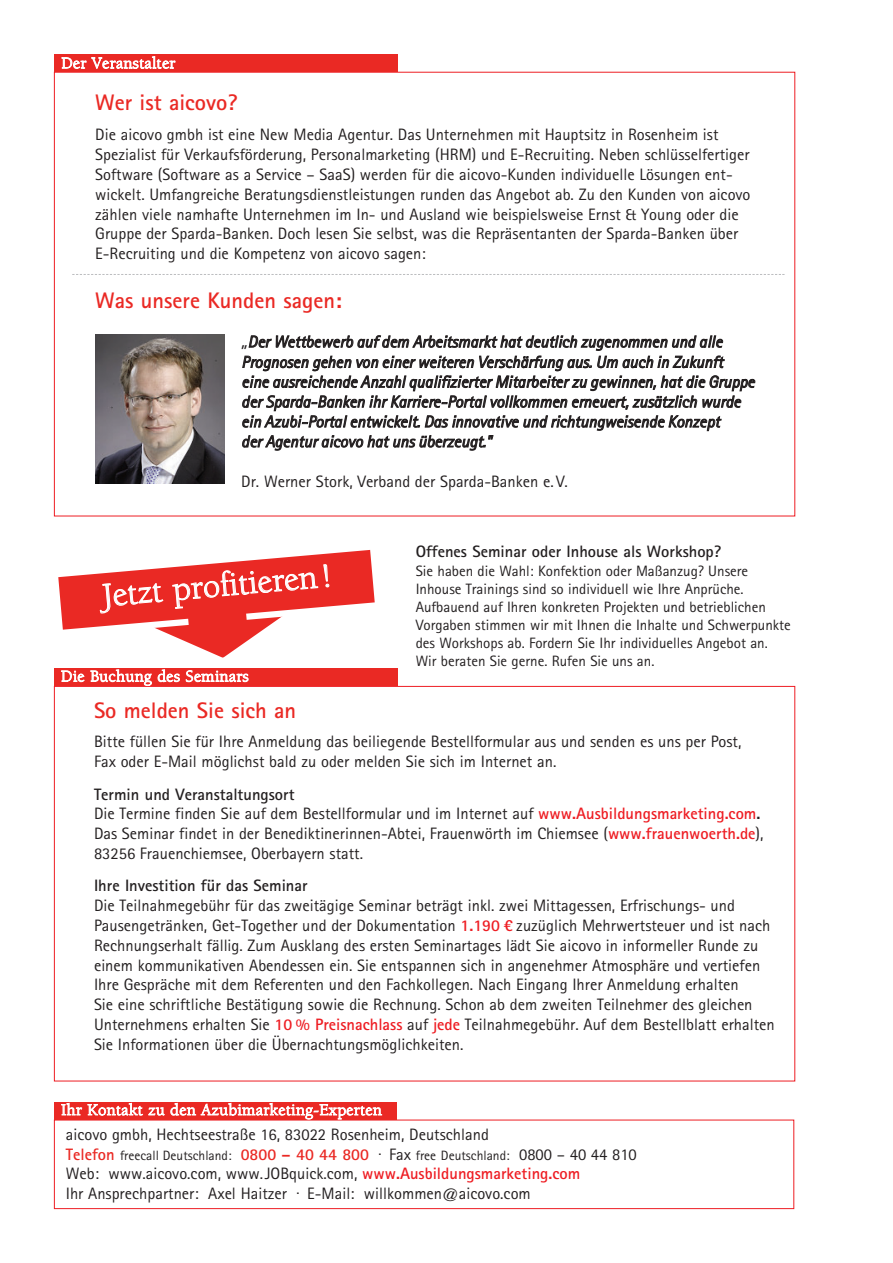
<style>
.page{position:relative;width:893px;height:1263px;background:#fff}
.page>*{position:absolute;margin:0;border:0;box-sizing:border-box;transform-origin:0 0}
.t1{font:34.5px "Berkeley Std";color:#fff}
.t2{font:700 22.5px "Agfa Rotis Sans Serif";color:#ea2924}
.t3{font:16.5px/19.8px "Agfa Rotis Sans Serif";color:#231f20}
.t4{font:italic 16.5px/20px "Agfa Rotis Sans Serif";color:#231f20}
.t5{font:16.5px "Berkeley Std";letter-spacing:.03em;color:#fff}
.t6{font:700 16.5px "Agfa Rotis Sans Serif";color:#231f20}
.t7{font:15px/18px "Agfa Rotis Sans Serif";color:#231f20}
.t8{font:13.5px "Agfa Rotis Sans Serif";color:#231f20}
.s1{font-size:18px}
.s2{font-weight:700}
.s3{font-weight:700;color:#ee1d23}
.s4{font-weight:700;font-size:16.5px;color:#ea2924}
.s5{font-size:16.5px}
</style>
<div class="page">
<div style="left:54px;top:668px;width:343px;height:18px;background:#ea2924"></div>
<div style="left:54px;top:54px;width:343px;height:18px;background:#ea2924"></div>
<img style="left:95px;top:335px;width:129px;height:148px">
<svg style="left:72px;top:274px;width:712px;height:1px"></svg>
<svg style="left:58px;top:550px;width:317px;height:108px"></svg>
<div style="left:54px;top:1120px;width:740px;height:89px;border:1px solid #ee1d23"></div>
<div style="left:54px;top:1102px;width:342px;height:18px;background:#ea2924"></div>
<p class="t5" style="left:61px;top:57px;width:115px">Der Veranstalter</p>
<h2 class="t2" style="left:95px;top:89px;width:144px">Wer ist aicovo?</h2>
<p class="t3" style="left:95px;top:125px;width:657px">Die aicovo gmbh ist eine New Media Agentur. Das Unternehmen mit Hauptsitz in Rosenheim ist Spezialist für Verkaufsförderung, Personalmarketing (HRM) und E-Recruiting. Neben schlüsselfertiger Software (Software as a Service – SaaS) werden für die aicovo-Kunden individuelle Lösungen ent&shy;wickelt. Umfangreiche Beratungsdienstleistungen runden das Angebot ab. Zu den Kunden von aicovo zählen viele namhafte Unternehmen im In- und Ausland wie beispielsweise Ernst &amp; Young oder die Gruppe der Sparda-Banken. Doch lesen Sie selbst, was die Repräsentanten der Sparda-Banken über E-Recruiting und die Kompetenz von aicovo sagen:</p>
<h2 class="t2" style="left:95px;top:287px;width:248px">Was unsere Kunden sagen:</h2>
<p class="t4" style="left:241px;top:332px;width:515px"><span class="s1">„</span>Der Wettbewerb auf dem Arbeitsmarkt hat deutlich zugenommen und alle Prognosen gehen von einer weiteren Verschärfung aus. Um auch in Zukunft<br>eine ausreichende Anzahl qualifizierter Mitarbeiter zu gewinnen, hat die Gruppe der Sparda-Banken ihr Karriere-Portal vollkommen erneuert, zusätzlich wurde ein Azubi-Portal entwickelt. Das innovative und richtungweisende Konzept<br>der Agentur aicovo hat uns überzeugt."</p>
<p class="t3" style="left:241px;top:471px;width:328px">Dr. Werner Stork, Verband der Sparda-Banken e. V.</p>
<h1 class="t1" style="left:101px;top:582px;width:232px;rotate:-5deg">Jetzt profitieren!</h1>
<p class="t5" style="left:61px;top:670px;width:189px">Die Buchung des Seminars</p>
<p class="t6" style="left:416px;top:542px;width:307px">Offenes Seminar oder Inhouse als Workshop?</p>
<p class="t7" style="left:416px;top:562px;width:377px">Sie haben die Wahl: Konfektion oder Maßanzug? Unsere Inhouse Trainings sind so individuell wie Ihre Anprüche.<br>Aufbauend auf Ihren konkreten Projekten und betrieblichen Vorgaben stimmen wir mit Ihnen die Inhalte und Schwerpunkte des Workshops ab. Fordern Sie Ihr individuelles Angebot an.<br>Wir beraten Sie gerne. Rufen Sie uns an.</p>
<h2 class="t2" style="left:94px;top:697px;width:204px">So melden Sie sich an</h2>
<p class="t3" style="left:94px;top:732px;width:649px">Bitte füllen Sie für Ihre Anmeldung das beiliegende Bestellformular aus und senden es uns per Post,<br>Fax oder E-Mail möglichst bald zu oder melden Sie sich im Internet an.</p>
<p class="t3" style="left:94px;top:784px;width:671px"><span class="s2">Termin und Veranstaltungsort<br></span>Die Termine finden Sie auf dem Bestellformular und im Internet auf <span class="s3">www.Ausbildungsmarketing.com</span><span class="s2">.<br></span>Das Seminar findet in der Benediktinerinnen-Abtei, Frauenwörth im Chiemsee (<span class="s3">www.frauenwoerth.de</span>), 83256 Frauenchiemsee, Oberbayern statt.</p>
<p class="t6" style="left:94px;top:876px;width:215px">Ihre Investition für das Seminar</p>
<p class="t3" style="left:94px;top:895px;width:682px">Die Teilnahmegebühr für das zweitägige Seminar beträgt inkl. zwei Mittagessen, Erfrischungs- und Pausengetränken, Get-Together und der Dokumentation <span class="s3">1.190 €</span> zuzüglich Mehrwertsteuer und ist nach Rechnungserhalt fällig. Zum Ausklang des ersten Seminartages lädt Sie aicovo in informeller Runde zu einem kommunikativen Abendessen ein. Sie entspannen sich in angenehmer Atmosphäre und vertiefen Ihre Gespräche mit dem Referenten und den Fachkollegen. Nach Eingang Ihrer Anmeldung erhalten<br>Sie eine schriftliche Bestätigung sowie die Rechnung. Schon ab dem zweiten Teilnehmer des gleichen Unternehmens erhalten Sie <span class="s3">10 % Preisnachlass</span> auf <span class="s3">jede</span> Teilnahmegebühr. Auf dem Bestellblatt erhalten Sie Informationen über die Übernachtungsmöglichkeiten.</p>
<p class="t5" style="left:61px;top:1103px;width:322px">Ihr Kontakt zu den Azubimarketing-Experten</p>
<p class="t3" style="left:66px;top:1124px;width:425px">aicovo gmbh, Hechtseestraße 16, 83022 Rosenheim, Deutschland</p>
<p class="t8" style="left:66px;top:1147px;width:573px"><span class="s4">Telefon</span> freecall Deutschland: <span class="s4">0800 – 40 44 800</span> <sup>.</sup> <span class="s5">Fax</span> free Deutschland: <span class="s5">0800 – 40 44 810</span></p>
<p class="t3" style="left:66px;top:1164px;width:516px">Web: www.aicovo.com, www.JOBquick.com, <span class="s3">www.Ausbildungsmarketing.com<br></span>Ihr Ansprechpartner: Axel Haitzer <sup>.</sup> E-Mail: willkommen@aicovo.com</p>
</div>
